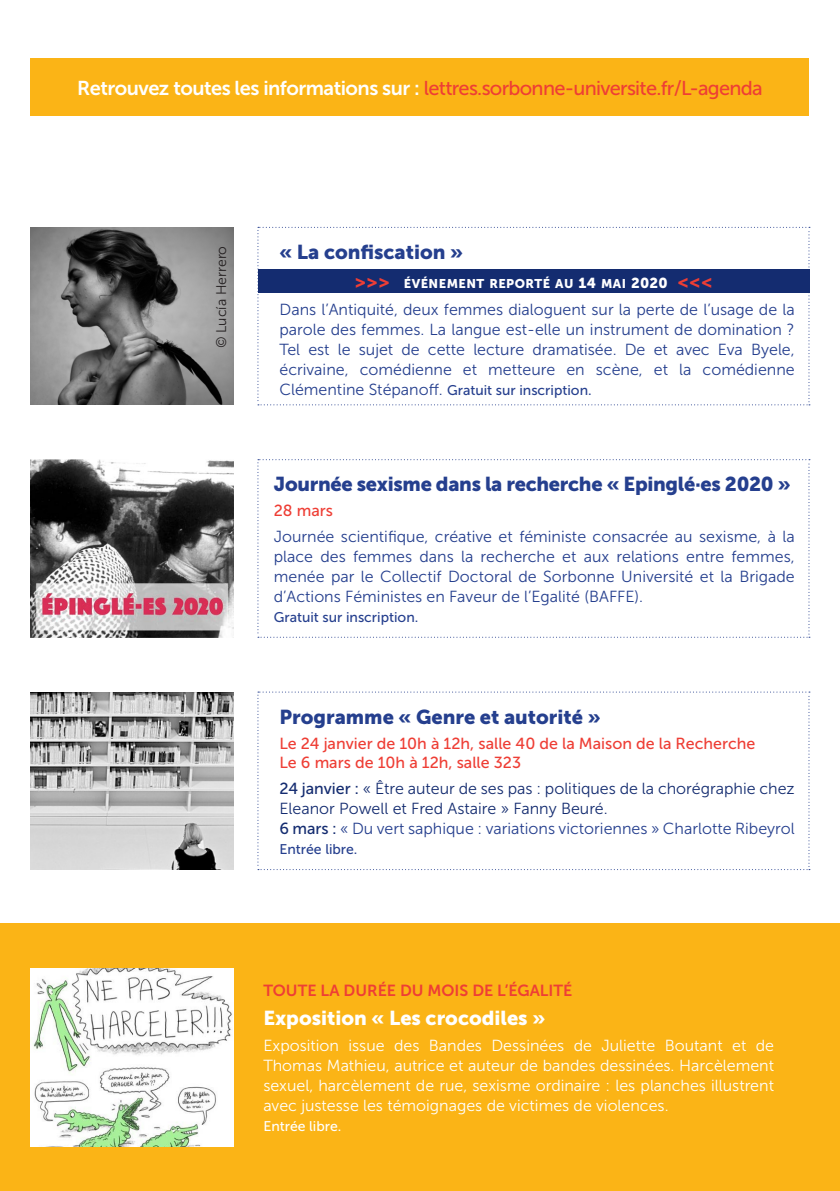
<style>
.page{position:relative;width:840px;height:1191px;background:#fff}
.page>*{position:absolute;margin:0;border:0;box-sizing:border-box;transform-origin:0 0}
.t1{font:20px "Museo Sans 900";letter-spacing:-.015em;color:#253f8e}
.t2{font:20px "Museo Sans 500";letter-spacing:-.035em;color:#ee3e35}
.t3{font:20px "Museo Sans 900";color:#fff}
.t4{font:16px/20px "Museo Sans 300";color:#253f8e;text-align:justify}
.t5{font:16px/20px "Museo Sans 300";color:#fff;text-align:justify}
.t6{font:16px/20px "Museo Sans 300";color:#142c70}
.t7{font:16px "Museo Sans 500";color:#ee3e35}
.t8{font:16px "Museo Sans 700";color:#ee3e35}
.t9{font:14px "Museo Sans 500";color:#253f8e}
.t10{font:14px "Museo Sans 300";color:#231f20}
.t11{font:14px "Museo Sans 500";color:#fff}
.t12{font:12.6px "Museo Sans 900";letter-spacing:.035em;color:#fff}
.s1{font-family:"Museo Sans 700";color:#fff}
.s2{font-size:18px;color:#ee3e35}
.s3{font-size:14.4px}
.s4{font-family:"Museo Sans 300";font-size:16px}
.s5{font-family:"Museo Sans 500"}
.s6{font-family:"Museo Sans 500";color:#142c70}
</style>
<div class="page">
<div style="left:0;top:924px;width:839px;height:267px;background:#fbb416"></div>
<img style="left:30px;top:692px;width:203px;height:177px">
<svg style="left:257px;top:691px;width:552px;height:179px"></svg>
<img style="left:30px;top:227px;width:203px;height:178px">
<svg style="left:257px;top:227px;width:552px;height:178px"></svg>
<img style="left:30px;top:460px;width:203px;height:177px">
<svg style="left:257px;top:459px;width:552px;height:178px"></svg>
<img style="left:30px;top:968px;width:203px;height:178px">
<div style="left:30px;top:59px;width:779px;height:57px;background:#fbb416"></div>
<div style="left:257px;top:269px;width:552px;height:24px;background:#142c70"></div>
<p class="t2" style="left:77px;top:77px;width:686px"><span class="s1">Retrouvez toutes les informations sur :</span> lettres.sorbonne-universite.fr/L-agenda</p>
<p class="t10" style="left:214px;top:348px;width:104px;rotate:-90deg">© Lucía Herrero</p>
<p class="t1" style="left:279px;top:241px;width:185px">« La confiscation »</p>
<p class="t12" style="left:354px;top:276px;width:359px"><span class="s2">&gt;&gt;&gt;</span> ÉVÉNEMENT REPORTÉ AU <span class="s3">14</span> MAI <span class="s3">2020</span> <span class="s2">&lt;&lt;&lt;</span></p>
<p class="t4" style="left:279px;top:300px;width:516px">Dans l’Antiquité, deux femmes dialoguent sur la perte de l’usage de la parole des femmes. La langue est-elle un instrument de domination ?<br>Tel est le sujet de cette lecture dramatisée. De et avec Eva Byele, écrivaine, comédienne et metteure en scène, et la comédienne</p>
<p class="t9" style="left:279px;top:383px;width:313px"><span class="s4">Clémentine Stépanoff.</span> Gratuit sur inscription.</p>
<p class="t1" style="left:274px;top:473px;width:518px">Journée sexisme dans la recherche « Epinglé·es 2020 »</p>
<p class="t7" style="left:274px;top:502px;width:61px">28 mars</p>
<p class="t4" style="left:274px;top:526px;width:522px">Journée scientifique, créative et féministe consacrée au sexisme, à la place des femmes dans la recherche et aux relations entre femmes, menée par le Collectif Doctoral de Sorbonne Université et la Brigade d’Actions Féministes en Faveur de l’Egalité (BAFFE).</p>
<p class="t9" style="left:274px;top:609px;width:146px">Gratuit sur inscription.</p>
<p class="t1" style="left:279px;top:705px;width:322px">Programme « Genre et autorité »</p>
<p class="t7" style="left:279px;top:734px;width:477px">Le 24 janvier de 10h à 12h, salle 40 de la Maison de la Recherche</p>
<p class="t7" style="left:279px;top:753px;width:243px">Le 6 mars de 10h à 12h, salle 323</p>
<p class="t6" style="left:279px;top:778px;width:516px"><span class="s5">24 janvier :</span> « Être auteur de ses pas : politiques de la chorégraphie chez<br>Eleanor Powell et Fred Astaire » Fanny Beuré.</p>
<p class="t4" style="left:279px;top:818px;width:516px"><span class="s6">6 mars :</span> « Du vert saphique : variations victoriennes » Charlotte Ribeyrol</p>
<p class="t9" style="left:279px;top:841px;width:79px">Entrée libre.</p>
<p class="t8" style="left:263px;top:981px;width:310px">TOUTE LA DURÉE DU MOIS DE L’ÉGALITÉ</p>
<p class="t3" style="left:263px;top:1007px;width:283px">Exposition « Les crocodiles »</p>
<p class="t5" style="left:263px;top:1035px;width:512px">Exposition issue des Bandes Dessinées de Juliette Boutant et de Thomas Mathieu, autrice et auteur de bandes dessinées. Harcèlement sexuel, harcèlement de rue, sexisme ordinaire : les planches illustrent avec justesse les témoignages de victimes de violences.</p>
<p class="t11" style="left:263px;top:1118px;width:79px">Entrée libre.</p>
</div>
